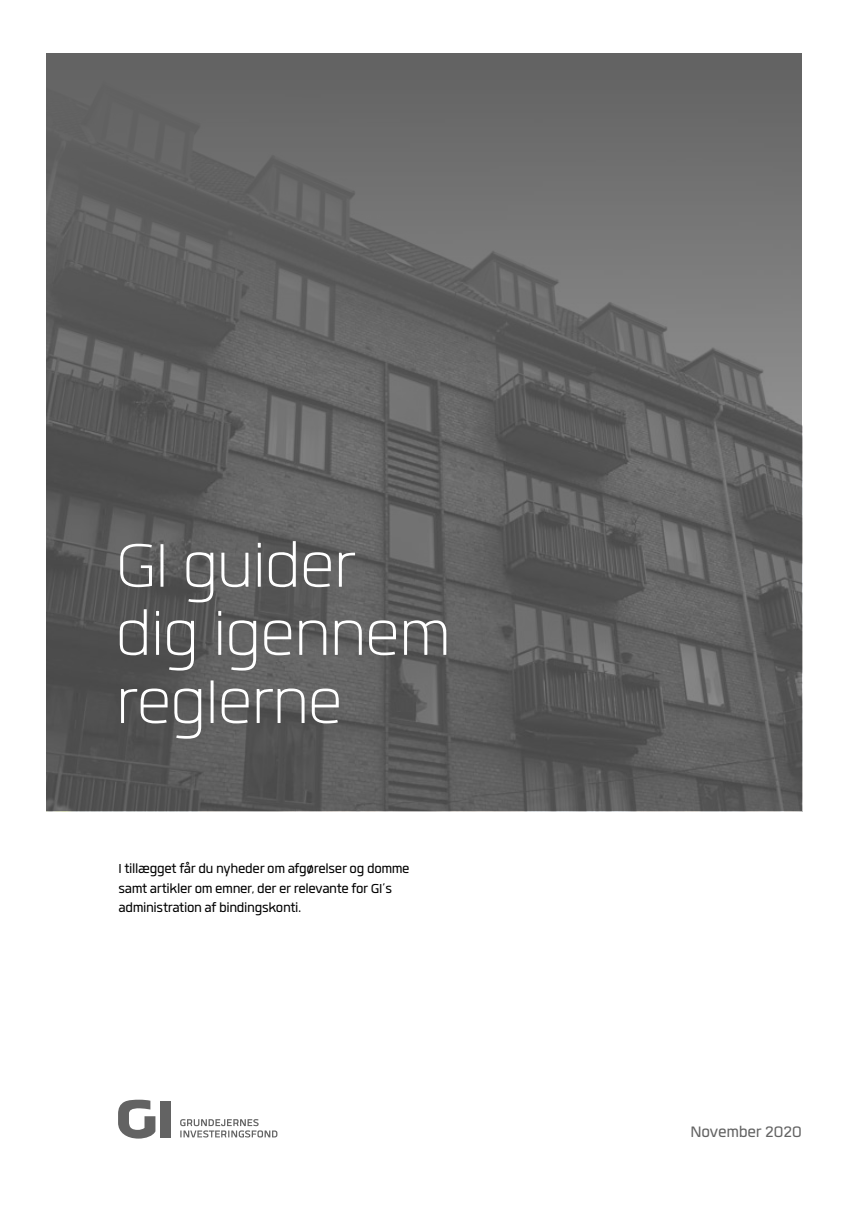
<style>
.page{position:relative;width:851px;height:1221px;background:#fff}
.page>*{position:absolute;margin:0;border:0;box-sizing:border-box;transform-origin:0 0}
.t1{font:300 85.2px/68.1px "Quan";letter-spacing:-.01em;color:#fff}
.t2{font:21px "Quan";letter-spacing:-.01em;color:#636363}
.t3{font:18px/19.5px "Quan";letter-spacing:-.02em;color:#000}
</style>
<div class="page">
<img style="left:47px;top:53px;width:754px;height:758px">
<div style="left:160px;top:1100px;width:11px;height:37px;background:#636363"></div>
<svg style="left:118px;top:1099px;width:37px;height:39px"></svg>
<svg style="left:180px;top:1119px;width:97px;height:18px"></svg>
<p class="t1" style="left:116px;top:531px;width:335px">GI guider dig igennem reglerne</p>
<p class="t3" style="left:118px;top:859px;width:293px">I tillægget får du nyheder om afgørelser og domme samt artikler om emner, der er relevante for GI’s administration af bindingskonti.</p>
<p class="t2" style="left:690px;top:1121px;width:113px">November 2020</p>
</div>
